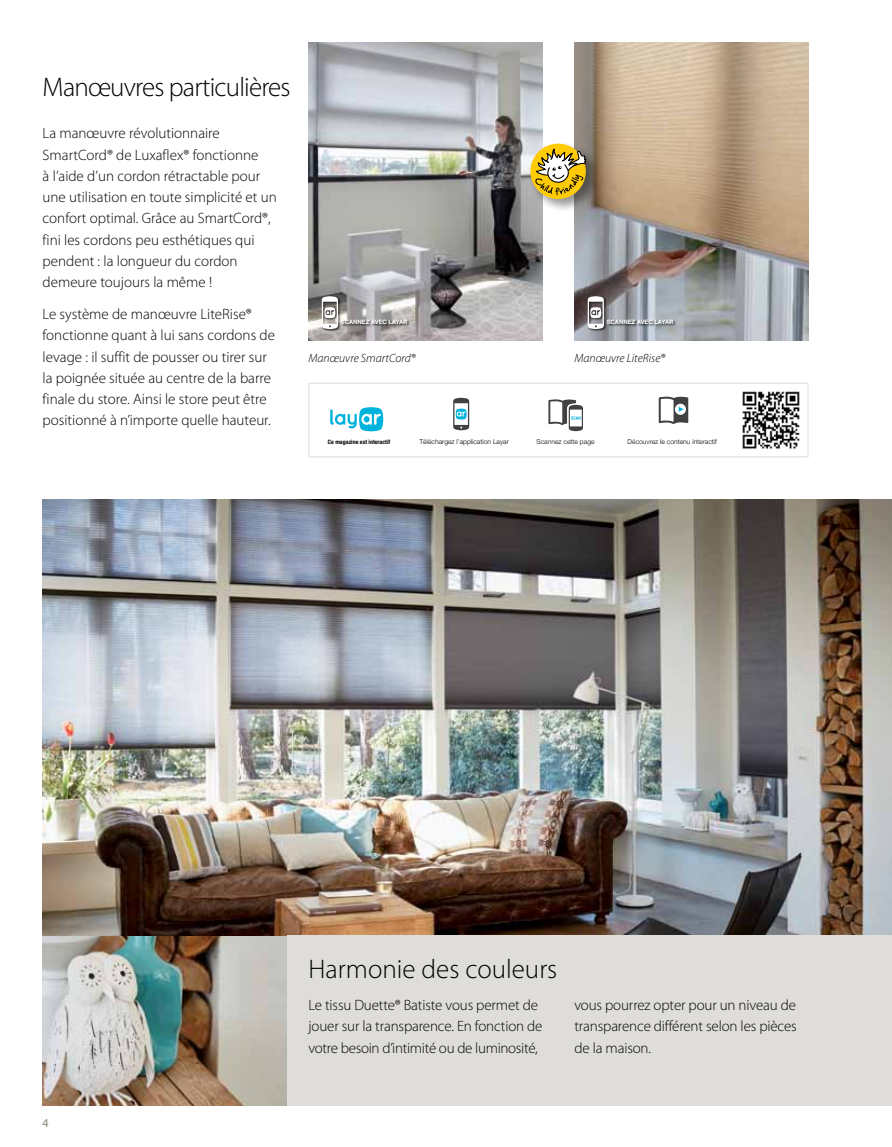
<style>
.page{position:relative;width:892px;height:1147px;background:#fff}
.page>*{position:absolute;margin:0;border:0;box-sizing:border-box;transform-origin:0 0}
.t1{font:300 27px "Myriad Pro";letter-spacing:-.025em;color:#000}
.t2{font:300 27px "Myriad Pro";color:#000}
.t3{font:300 15px/21.3px "Myriad Pro";color:#000}
.t4{font:italic 300 12px "Myriad Pro";color:#000}
.t5{font:12px "Myriad Pro";color:#888277}
.t6{font:7.35px "Myriad Pro";letter-spacing:-.005em;color:#414042}
.t7{font:7.35px "Myriad Pro";letter-spacing:-.025em;color:#414042}
.t8{font:300 6.75px "Helvetica Neue";color:#000}
.t9{font:700 6.45px "Helvetica Neue";color:#fff;scale:.92 1}
.t10{font:700 6px "Helvetica Neue";letter-spacing:-.01em;color:#fff}
.t11{font:700 condensed 6px "Helvetica Neue";color:#000}
.t12{font:700 5.25px "Myriad Pro";color:#414042}
</style>
<div class="page">
<img style="left:742px;top:391px;width:58px;height:58px">
<img style="left:308px;top:43px;width:234px;height:297px">
<img style="left:574px;top:43px;width:234px;height:297px">
<svg style="left:658px;top:397px;width:30px;height:27px"></svg>
<svg style="left:453px;top:398px;width:16px;height:32px"></svg>
<svg style="left:330px;top:407px;width:53px;height:24px"></svg>
<svg style="left:548px;top:399px;width:35px;height:32px"></svg>
<div style="left:308px;top:383px;width:500px;height:74px;border:1px solid #dfddd9"></div>
<div style="left:321px;top:296px;width:20px;height:36px;background:#000;opacity:.75"></div>
<svg style="left:322px;top:296px;width:16px;height:33px"></svg>
<img style="left:43px;top:936px;width:244px;height:170px">
<img style="left:43px;top:500px;width:848px;height:436px">
<div style="left:287px;top:936px;width:604px;height:170px;background:#dfddd9"></div>
<div style="left:341px;top:320px;width:69px;height:7px;background:#000;opacity:.75"></div>
<div style="left:587px;top:296px;width:20px;height:36px;background:#000;opacity:.75"></div>
<svg style="left:587px;top:296px;width:17px;height:33px"></svg>
<div style="left:607px;top:320px;width:69px;height:7px;background:#000;opacity:.75"></div>
<div style="left:528px;top:142px;width:72px;height:71px;background:#000;opacity:.4"></div>
<div style="left:530px;top:144px;width:55px;height:55px;background:#ffcb05;border-radius:50%"></div>
<svg style="left:535px;top:146px;width:51px;height:49px"></svg>
<h1 class="t1" style="left:43px;top:71px;width:249px">Manœuvres particulières</h1>
<p class="t3" style="left:43px;top:122px;width:236px">La manœuvre révolutionnaire SmartCord® de Luxaflex® fonctionne<br>à l’aide d’un cordon rétractable pour une utilisation en toute simplicité et un confort optimal. Grâce au SmartCord®, fini les cordons peu esthétiques qui pendent : la longueur du cordon demeure toujours la même !</p>
<p class="t3" style="left:43px;top:303px;width:234px">Le système de manœuvre LiteRise® fonctionne quant à lui sans cordons de levage : il suffit de pousser ou tirer sur la poignée située au centre de la barre finale du store. Ainsi le store peut être positionné à n’importe quelle hauteur.</p>
<p class="t9" style="left:340px;top:316px;width:61px">SCAN WITH LAYAR</p>
<p class="t10" style="left:341px;top:318px;width:68px">SCANNEZ AVEC LAYAR</p>
<p class="t9" style="left:606px;top:316px;width:61px">SCAN WITH LAYAR</p>
<p class="t10" style="left:606px;top:318px;width:68px">SCANNEZ AVEC LAYAR</p>
<p class="t4" style="left:308px;top:350px;width:108px">Manœuvre SmartCord®</p>
<p class="t4" style="left:574px;top:350px;width:92px">Manœuvre LiteRise®</p>
<p class="t12" style="left:333px;top:438px;width:48px">INTERACTIVE PRINT</p>
<p class="t7" style="left:419px;top:436px;width:87px">Download the free Layar App</p>
<p class="t6" style="left:543px;top:436px;width:46px">Scan this page</p>
<p class="t6" style="left:628px;top:436px;width:88px">Discover interactive content</p>
<p class="t11" style="left:328px;top:438px;width:64px">Ce magazine est interactif</p>
<p class="t8" style="left:419px;top:438px;width:91px">Téléchargez l’application Layar</p>
<p class="t8" style="left:536px;top:437px;width:60px">Scannez cette page</p>
<p class="t8" style="left:627px;top:437px;width:91px">Découvrez le contenu interactif</p>
<p class="t5" style="left:43px;top:1115px;width:8px">4</p>
<h1 class="t2" style="left:308px;top:953px;width:250px">Harmonie des couleurs</h1>
<p class="t3" style="left:308px;top:994px;width:235px">Le tissu Duette® Batiste vous permet de jouer sur la transparence. En fonction de votre besoin d’intimité ou de luminosité,</p>
<p class="t3" style="left:574px;top:994px;width:224px;text-align:justify">vous pourrez opter pour un niveau de transparence différent selon les pièces de la maison.</p>
</div>
